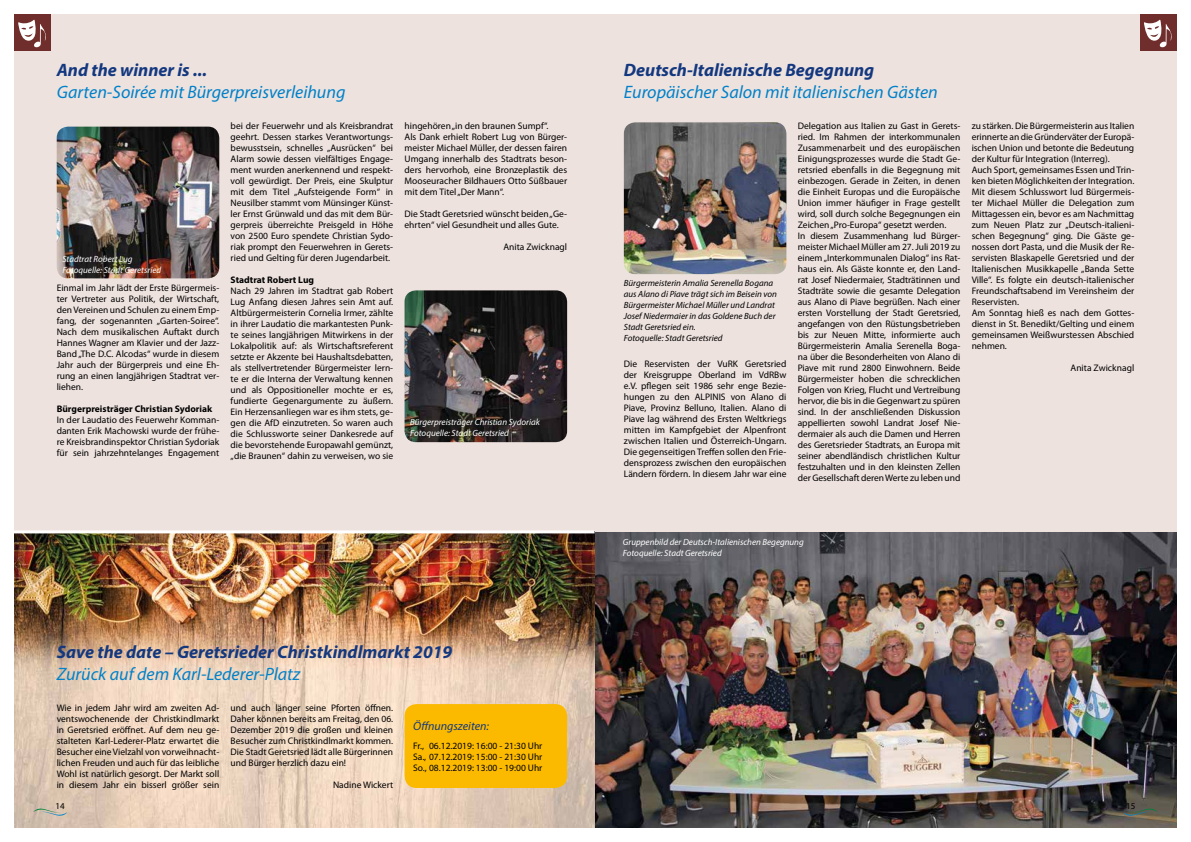
<style>
.page{position:relative;width:1191px;height:842px;background:#fff}
.page>*{position:absolute;margin:0;border:0;box-sizing:border-box;transform-origin:0 0}
.t1{font:italic 18px "Myriad Pro";color:#0081c9}
.t2{font:italic 700 18px "Myriad Pro";color:#14387f}
.t3{font:italic 12px "Myriad Pro";color:#14387f}
.t4{font:9.5px/11px "Myriad Pro";color:#000;text-align:justify}
.t5{font:700 9.5px "Myriad Pro";color:#000}
.t6{font:italic 9px/11px "Myriad Pro";color:#000}
.t7{font:italic 9px/11px "Myriad Pro";color:#fff}
.t8{font:9px "Myriad Pro";color:#000}
</style>
<div class="page">
<div style="left:14px;top:14px;width:581px;height:814px;background:#ede2de"></div>
<img style="left:14px;top:531px;width:581px;height:297px">
<div style="left:595px;top:14px;width:581px;height:814px;background:#ede2de"></div>
<img style="left:595px;top:533px;width:581px;height:295px">
<svg style="left:1123px;top:806px;width:34px;height:11px"></svg>
<svg style="left:33px;top:806px;width:34px;height:11px"></svg>
<div style="left:1140px;top:14px;width:36px;height:37px;background:#6f2e2b"></div>
<svg style="left:1144px;top:19px;width:28px;height:29px"></svg>
<div style="left:14px;top:14px;width:37px;height:37px;background:#6f2e2b"></div>
<svg style="left:18px;top:19px;width:28px;height:29px"></svg>
<div style="left:404px;top:704px;width:163px;height:84px;background:#fbba00;border-radius:12px"></div>
<hr style="left:0;top:530px;width:594px;height:3px;background:#fff">
<img style="left:404px;top:290px;width:163px;height:152px">
<img style="left:57px;top:127px;width:162px;height:151px">
<img style="left:624px;top:122px;width:162px;height:152px">
<h1 class="t2" style="left:57px;top:58px;width:152px">And the winner is ...</h1>
<h1 class="t1" style="left:57px;top:81px;width:290px">Garten-Soirée mit Bürgerpreisverleihung</h1>
<p class="t7" style="left:62px;top:253px;width:100px">Stadtrat Robert Lug<br>Fotoquelle: Stadt Geretsried</p>
<p class="t4" style="left:57px;top:282px;width:164px">Einmal im Jahr lädt der Erste Bürgermeis&shy;ter Vertreter aus Politik, der Wirtschaft, den Vereinen und Schulen zu einem Emp&shy;fang, der sogenannten „Garten-Soiree“.<br>Nach dem musikalischen Auftakt durch Hannes Wagner am Klavier und der Jazz-Band „The D.C. Alcodas“ wurde in diesem Jahr auch der Bürgerpreis und eine Eh&shy;rung an einen langjährigen Stadtrat ver&shy;liehen.</p>
<p class="t5" style="left:57px;top:403px;width:157px">Bürgerpreisträger Christian Sydoriak</p>
<p class="t4" style="left:57px;top:414px;width:164px">In der Laudatio des Feuerwehr Komman&shy;danten Erik Machowski wurde der frühe&shy;re Kreisbrandinspektor Christian Sydoriak für sein jahrzehntelanges Engagement</p>
<p class="t4" style="left:231px;top:120px;width:164px">bei der Feuerwehr und als Kreisbrandrat geehrt. Dessen starkes Verantwortungs&shy;bewusstsein, schnelles „Ausrücken“ bei Alarm sowie dessen vielfältiges Engage&shy;ment wurden anerkennend und respekt&shy;voll gewürdigt. Der Preis, eine Skulptur mit dem Titel „Aufsteigende Form“ in Neusilber stammt vom Münsinger Künst&shy;ler Ernst Grünwald und das mit dem Bür&shy;gerpreis überreichte Preisgeld in Höhe von 2500 Euro spendete Christian Sydo&shy;riak prompt den Feuerwehren in Gerets&shy;ried und Gelting für deren Jugendarbeit.</p>
<p class="t5" style="left:231px;top:274px;width:85px">Stadtrat Robert Lug</p>
<p class="t4" style="left:231px;top:285px;width:164px">Nach 29 Jahren im Stadtrat gab Robert Lug Anfang diesen Jahres sein Amt auf.<br>Altbürgermeisterin Cornelia Irmer, zählte in ihrer Laudatio die markantesten Punk&shy;te seines langjährigen Mitwirkens in der Lokalpolitik auf: als Wirtschaftsreferent setzte er Akzente bei Haushaltsdebatten, als stellvertretender Bürgermeister lern&shy;te er die Interna der Verwaltung kennen und als Oppositioneller mochte er es, fundierte Gegenargumente zu äußern.<br>Ein Herzensanliegen war es ihm stets, ge&shy;gen die AfD einzutreten. So waren auch die Schlussworte seiner Dankesrede auf die bevorstehende Europawahl gemünzt, „die Braunen“ dahin zu verweisen, wo sie</p>
<p class="t4" style="left:404px;top:120px;width:164px;text-align:left">hingehören „in den braunen Sumpf“.<br>Als Dank erhielt Robert Lug von Bürger&shy;meister Michael Müller, der dessen fairen Umgang innerhalb des Stadtrats beson&shy;ders hervorhob, eine Bronzeplastik des Mooseuracher Bildhauers Otto Süßbauer mit dem Titel „Der Mann“.</p>
<p class="t4" style="left:404px;top:208px;width:164px">Die Stadt Geretsried wünscht beiden „Ge&shy;ehrten“ viel Gesundheit und alles Gute.</p>
<p class="t4" style="left:503px;top:241px;width:65px">Anita Zwicknagl</p>
<p class="t7" style="left:410px;top:417px;width:131px">Bürgerpreisträger Christian Sydoriak<br>Fotoquelle: Stadt Geretsried</p>
<h1 class="t2" style="left:57px;top:641px;width:397px">Save the date – Geretsrieder Christkindlmarkt 2019</h1>
<h1 class="t1" style="left:57px;top:663px;width:245px">Zurück auf dem Karl-Lederer-Platz</h1>
<p class="t4" style="left:57px;top:702px;width:164px">Wie in jedem Jahr wird am zweiten Ad&shy;ventswochenende der Christkindlmarkt in Geretsried eröffnet. Auf dem neu ge&shy;stalteten Karl-Lederer-Platz erwartet die Besucher eine Vielzahl von vorweihnacht&shy;lichen Freuden und auch für das leibliche Wohl ist natürlich gesorgt. Der Markt soll in diesem Jahr ein bisserl größer sein</p>
<p class="t4" style="left:231px;top:702px;width:164px">und auch länger seine Pforten öffnen.<br>Daher können bereits am Freitag, den 06.<br>Dezember 2019 die großen und kleinen Besucher zum Christkindlmarkt kommen.<br>Die Stadt Geretsried lädt alle Bürgerinnen und Bürger herzlich dazu ein!</p>
<p class="t4" style="left:333px;top:779px;width:62px">Nadine Wickert</p>
<p class="t3" style="left:413px;top:718px;width:78px">Öffnungszeiten:</p>
<p class="t4" style="left:413px;top:740px;width:131px">Fr., 06.12.2019: 16:00 - 21:30 Uhr Sa., 07.12.2019: 15:00 - 21:30 Uhr So., 08.12.2019: 13:00 - 19:00 Uhr</p>
<h1 class="t2" style="left:624px;top:58px;width:252px">Deutsch-Italienische Begegnung</h1>
<h1 class="t1" style="left:624px;top:81px;width:315px">Europäischer Salon mit italienischen Gästen</h1>
<p class="t6" style="left:624px;top:277px;width:155px">Bürgermeisterin Amalia Serenella Bogana aus Alano di Piave trägt sich im Beisein von Bürgermeister Michael Müller und Landrat Josef Niedermaier in das Goldene Buch der Stadt Geretsried ein.<br>Fotoquelle: Stadt Geretsried</p>
<p class="t4" style="left:624px;top:358px;width:164px">Die Reservisten der VuRK Geretsried der Kreisgruppe Oberland im VdRBw e.V. pflegen seit 1986 sehr enge Bezie&shy;hungen zu den ALPINIS von Alano di Piave, Provinz Belluno, Italien. Alano di Piave lag während des Ersten Weltkriegs mitten im Kampfgebiet der Alpenfront zwischen Italien und Österreich-Ungarn.<br>Die gegenseitigen Treffen sollen den Frie&shy;densprozess zwischen den europäischen Ländern fördern. In diesem Jahr war eine</p>
<p class="t4" style="left:797px;top:120px;width:164px;text-align:left">Delegation aus Italien zu Gast in Gerets&shy;ried. Im Rahmen der interkommunalen Zusammenarbeit und des europäischen Einigungsprozesses wurde die Stadt Ge&shy;retsried ebenfalls in die Begegnung mit einbezogen. Gerade in Zeiten, in denen die Einheit Europas und die Europäische Union immer häufiger in Frage gestellt wird, soll durch solche Begegnungen ein Zeichen „Pro-Europa“ gesetzt werden.<br>In diesem Zusammenhang lud Bürger&shy;meister Michael Müller am 27. Juli 2019 zu einem „Interkommunalen Dialog“ ins Rat&shy;haus ein. Als Gäste konnte er, den Land&shy;rat Josef Niedermaier, Stadträtinnen und Stadträte sowie die gesamte Delegation aus Alano di Piave begrüßen. Nach einer ersten Vorstellung der Stadt Geretsried, angefangen von den Rüstungsbetrieben bis zur Neuen Mitte, informierte auch Bürgermeisterin Amalia Serenella Boga&shy;na über die Besonderheiten von Alano di Piave mit rund 2800 Einwohnern. Beide Bürgermeister hoben die schrecklichen Folgen von Krieg, Flucht und Vertreibung hervor, die bis in die Gegenwart zu spüren sind. In der anschließenden Diskussion appellierten sowohl Landrat Josef Nie&shy;dermaier als auch die Damen und Herren des Geretsrieder Stadtrats, an Europa mit seiner abendländisch christlichen Kultur festzuhalten und in den kleinsten Zellen der Gesellschaft deren Werte zu leben und</p>
<p class="t4" style="left:971px;top:120px;width:164px;text-align:left">zu stärken. Die Bürgermeisterin aus Italien erinnerte an die Gründerväter der Europä&shy;ischen Union und betonte die Bedeutung der Kultur für Integration (Interreg).<br>Auch Sport, gemeinsames Essen und Trin&shy;ken bieten Möglichkeiten der Integration.<br>Mit diesem Schlusswort lud Bürgermeis&shy;ter Michael Müller die Delegation zum Mittagessen ein, bevor es am Nachmittag zum Neuen Platz zur „Deutsch-italieni&shy;schen Begegnung“ ging. Die Gäste ge&shy;nossen dort Pasta, und die Musik der Re&shy;servisten Blaskapelle Geretsried und der Italienischen Musikkapelle „Banda Sette Ville“. Es folgte ein deutsch-italienischer Freundschaftsabend im Vereinsheim der Reservisten.<br>Am Sonntag hieß es nach dem Gottes&shy;dienst in St. Benedikt/Gelting und einem gemeinsamen Weißwurstessen Abschied nehmen.</p>
<p class="t4" style="left:1070px;top:362px;width:65px">Anita Zwicknagl</p>
<p class="t7" style="left:623px;top:536px;width:182px">Gruppenbild der Deutsch-Italienischen Begegnung<br>Fotoquelle: Stadt Geretsried</p>
<p class="t8" style="left:56px;top:800px;width:11px">14</p>
<p class="t8" style="left:1126px;top:800px;width:11px">15</p>
</div>
